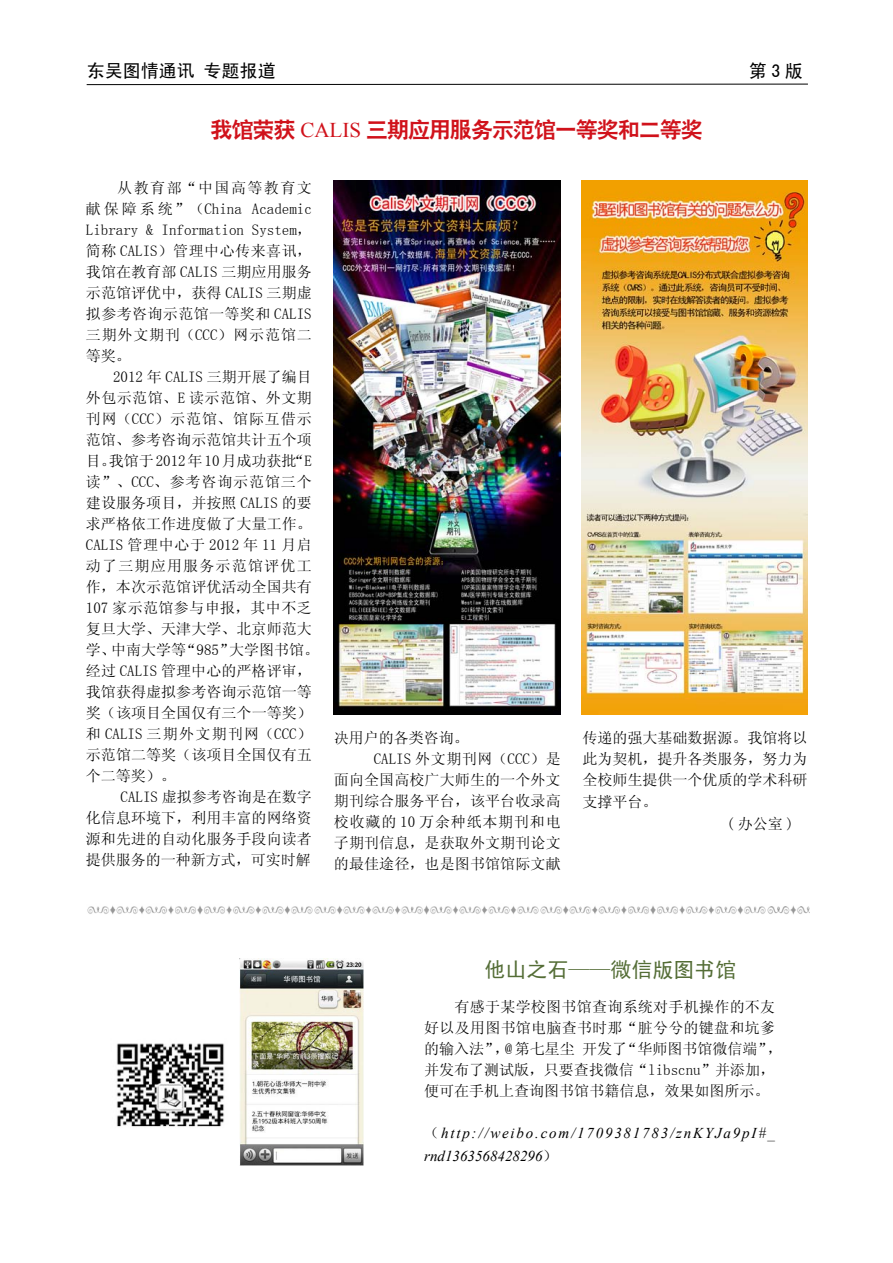
<style>
.page{position:relative;width:893px;height:1263px;background:#fff}
.page>*{position:absolute;margin:0;border:0;box-sizing:border-box;transform-origin:0 0}
.t1{font:21px "G h e i 0 1 h";color:#d0121b}
.t2{font:21px "Sim Hei";color:#546d36}
.t3{font:18px "Sim Hei";color:#000}
.t4{font:15px/21px "Sim Sun";letter-spacing:.005em;color:#000;text-align:justify}
.t5{font:italic 15px/22.5px "Times New Roman";letter-spacing:.12em;color:#000}
.t6{font:15px "Sim Sun";letter-spacing:.055em;color:#000}
.s1{font-family:"Times New Roman"}
.s2{font-family:"Sim Sun";font-style:normal}
</style>
<div class="page">
<svg style="left:86px;top:84px;width:722px;height:1px"></svg>
<img style="left:334px;top:180px;width:227px;height:534px">
<img style="left:581px;top:180px;width:227px;height:534px">
<img style="left:87px;top:905px;width:679px;height:10px">
<img style="left:767px;top:905px;width:42px;height:10px">
<img style="left:239px;top:959px;width:125px;height:207px">
<img style="left:116px;top:1043px;width:108px;height:84px">
<p class="t3" style="left:87px;top:62px;width:190px">东吴图情通讯 专题报道</p>
<p class="t3" style="left:749px;top:62px;width:55px">第3版</p>
<h1 class="t1" style="left:211px;top:120px;width:493px">我馆荣获 <span class="s1">CALIS</span> 三期应用服务示范馆一等奖和二等奖</h1>
<p class="t4" style="left:86px;top:177px;width:227px;text-indent:31px">从教育部“中国高等教育文献保障系统”（China Academic Library &amp; Information System，简称 CALIS）管理中心传来喜讯，我馆在教育部 CALIS 三期应用服务示范馆评优中，获得 CALIS 三期虚拟参考咨询示范馆一等奖和 CALIS三期外文期刊（CCC）网示范馆二等奖。</p>
<p class="t4" style="left:86px;top:366px;width:235px;text-align:left;text-indent:27px">2012 年 CALIS 三期开展了编目外包示范馆、E 读示范馆、外文期刊网（CCC）示范馆、馆际互借示范馆、参考咨询示范馆共计五个项目。我馆于 2012年 10月成功获批“E读”、CCC、参考咨询示范馆三个建设服务项目，并按照 CALIS 的要求严格依工作进度做了大量工作。<br>CALIS 管理中心于 2012 年 11 月启动了三期应用服务示范馆评优工作，本次示范馆评优活动全国共有<br>107 家示范馆参与申报，其中不乏复旦大学、天津大学、北京师范大学、中南大学等“985”大学图书馆。经过 CALIS 管理中心的严格评审，我馆获得虚拟参考咨询示范馆一等奖（该项目全国仅有三个一等奖）和 CALIS 三期外文期刊网（CCC）示范馆二等奖（该项目全国仅有五个二等奖）。</p>
<p class="t4" style="left:86px;top:786px;width:227px;text-indent:35px">CALIS 虚拟参考咨询是在数字化信息环境下，利用丰富的网络资源和先进的自动化服务手段向读者提供服务的一种新方式，可实时解</p>
<p class="t4" style="left:334px;top:727px;width:136px">决用户的各类咨询。</p>
<p class="t4" style="left:374px;top:748px;width:188px">CALIS 外文期刊网（CCC）是</p>
<p class="t4" style="left:334px;top:769px;width:228px">面向全国高校广大师生的一个外文</p>
<p class="t4" style="left:334px;top:790px;width:228px">期刊综合服务平台，该平台收录高</p>
<p class="t6" style="left:334px;top:814px;width:228px">校收藏的 10 万余种纸本期刊和电</p>
<p class="t4" style="left:334px;top:832px;width:228px">子期刊信息，是获取外文期刊论文</p>
<p class="t4" style="left:334px;top:853px;width:228px">的最佳途径，也是图书馆馆际文献</p>
<p class="t4" style="left:582px;top:727px;width:226px">传递的强大基础数据源。我馆将以此为契机，提升各类服务，努力为全校师生提供一个优质的学术科研</p>
<p class="t4" style="left:582px;top:791px;width:76px">支撑平台。</p>
<p class="t4" style="left:726px;top:813px;width:69px">( 办公室 )</p>
<h1 class="t2" style="left:484px;top:959px;width:253px">他山之石——微信版图书馆</h1>
<p class="t4" style="left:424px;top:996px;width:360px;text-align:left;text-indent:30px">有感于某学校图书馆查询系统对手机操作的不友好以及用图书馆电脑查书时那“脏兮兮的键盘和坑爹的输入法”，@ 第七星尘 开发了“华师图书馆微信端”，并发布了测试版，只要查找微信“libscnu”并添加，便可在手机上查询图书馆书籍信息，效果如图所示。</p>
<p class="t5" style="left:424px;top:1121px;width:352px"><span class="s2">（</span>http://weibo.com/1709381783/znKYJa9pI#_ rnd1363568428296<span class="s2">）</span></p>
</div>
